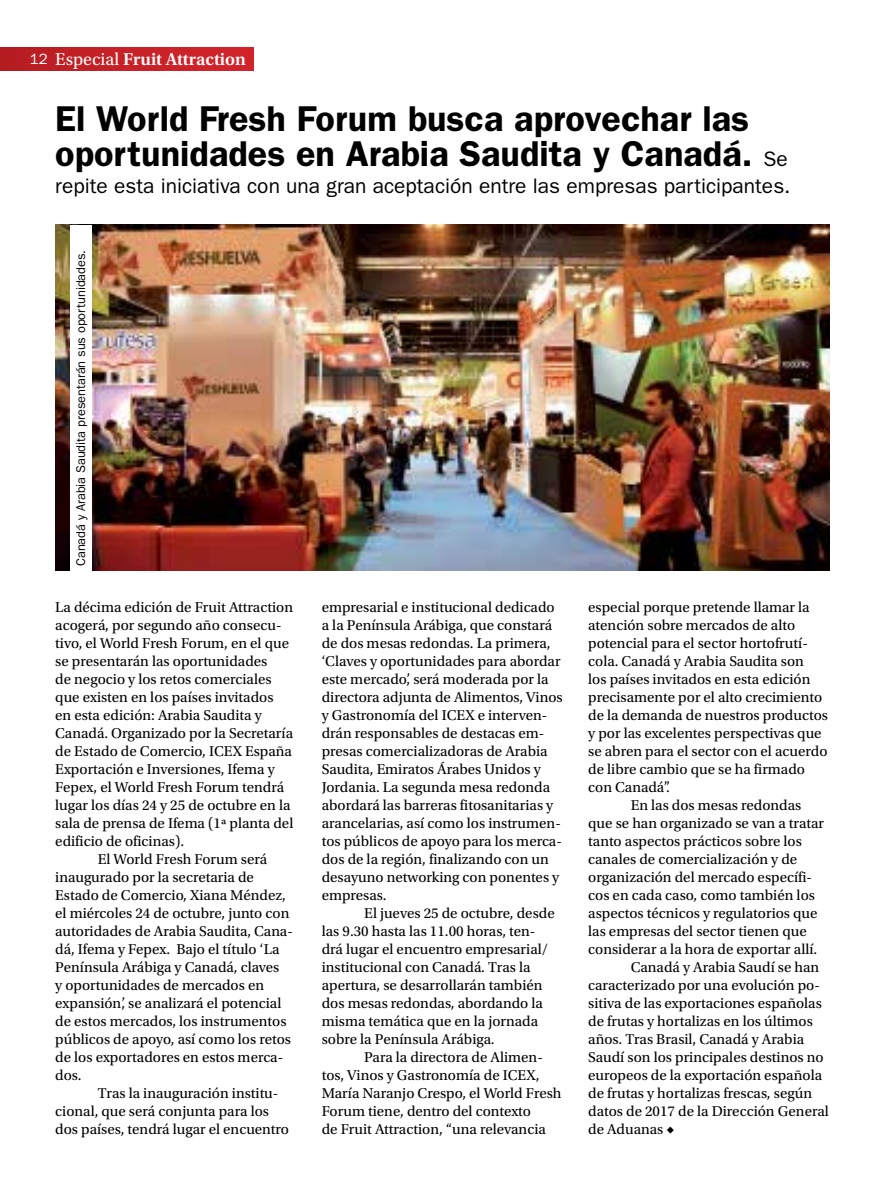
<style>
.page{position:relative;width:893px;height:1191px;background:#fff}
.page>*{position:absolute;margin:0;border:0;box-sizing:border-box;transform-origin:0 0}
.t1{font:600 36px/35.7px "ITC Franklin Gothic Std";color:#000}
.t2{font:21px "ITC Franklin Gothic Std";color:#000}
.t3{font:600 18px "Utopia Std";color:#fff}
.t4{font:15px/18px "Utopia Std";color:#000}
.t5{font:15px "ITC Franklin Gothic Std";color:#fff}
.t6{font:12.75px "ITC Franklin Gothic Std";letter-spacing:-.005em;color:#000}
.s1{font-weight:400}
.s2{font-weight:400;font-size:21px}
</style>
<div class="page">
<div style="left:0;top:47px;width:253px;height:24px;background:linear-gradient(to right,#b71d22,#d5242b)"></div>
<img style="left:55px;top:225px;width:774px;height:345px">
<div style="left:70px;top:225px;width:22px;height:345px;background:#fff"></div>
<p class="t5" style="left:30px;top:51px;width:19px">12</p>
<p class="t3" style="left:55px;top:49px;width:192px"><span class="s1">Especial</span> Fruit Attraction</p>
<h1 class="t1" style="left:55px;top:100px;width:734px">El World Fresh Forum busca aprovechar las oportunidades en Arabia Saudita y Canadá. <span class="s2">Se</span></h1>
<h2 class="t2" style="left:55px;top:174px;width:737px">repite esta iniciativa con una gran aceptación entre las empresas participantes.</h2>
<p class="t6" style="left:74px;top:566px;width:318px;rotate:-90deg">Canadá y Arabia Saudita presentarán sus oportunidades.</p>
<p class="t4" style="left:55px;top:598px;width:239px">La décima edición de Fruit Attraction</p>
<p class="t4" style="left:55px;top:616px;width:228px">acogerá, por segundo año consecu-</p>
<p class="t4" style="left:55px;top:634px;width:235px">tivo, el World Fresh Forum, en el que</p>
<p class="t4" style="left:55px;top:652px;width:214px">se presentarán las oportunidades</p>
<p class="t4" style="left:55px;top:670px;width:218px">de negocio y los retos comerciales</p>
<p class="t4" style="left:55px;top:688px;width:220px">que existen en los países invitados</p>
<p class="t4" style="left:55px;top:706px;width:208px">en esta edición: Arabia Saudita y</p>
<p class="t4" style="left:55px;top:724px;width:239px">Canadá. Organizado por la Secretaría</p>
<p class="t4" style="left:55px;top:742px;width:238px">de Estado de Comercio, ICEX España</p>
<p class="t4" style="left:55px;top:760px;width:221px">Exportación e Inversiones, Ifema y</p>
<p class="t4" style="left:55px;top:778px;width:231px">Fepex, el World Fresh Forum tendrá</p>
<p class="t4" style="left:55px;top:796px;width:237px">lugar los días 24 y 25 de octubre en la</p>
<p class="t4" style="left:55px;top:814px;width:240px">sala de prensa de Ifema (1ª planta del</p>
<p class="t4" style="left:55px;top:832px;width:130px">edificio de oficinas).</p>
<p class="t4" style="left:98px;top:850px;width:171px">El World Fresh Forum será</p>
<p class="t4" style="left:55px;top:868px;width:200px">inaugurado por la secretaria de</p>
<p class="t4" style="left:55px;top:886px;width:232px">Estado de Comercio, Xiana Méndez,</p>
<p class="t4" style="left:55px;top:904px;width:236px">el miércoles 24 de octubre, junto con</p>
<p class="t4" style="left:55px;top:922px;width:239px">autoridades de Arabia Saudita, Cana-</p>
<p class="t4" style="left:55px;top:940px;width:226px">dá, Ifema y Fepex. Bajo el título ‘La</p>
<p class="t4" style="left:55px;top:958px;width:226px">Península Arábiga y Canadá, claves</p>
<p class="t4" style="left:55px;top:976px;width:210px">y oportunidades de mercados en</p>
<p class="t4" style="left:55px;top:994px;width:228px">expansión’, se analizará el potencial</p>
<p class="t4" style="left:55px;top:1012px;width:233px">de estos mercados, los instrumentos</p>
<p class="t4" style="left:55px;top:1030px;width:237px">públicos de apoyo, así como los retos</p>
<p class="t4" style="left:55px;top:1048px;width:229px">de los exportadores en estos merca-</p>
<p class="t4" style="left:55px;top:1066px;width:28px">dos.</p>
<p class="t4" style="left:98px;top:1084px;width:182px">Tras la inauguración institu-</p>
<p class="t4" style="left:55px;top:1102px;width:215px">cional, que será conjunta para los</p>
<p class="t4" style="left:55px;top:1120px;width:235px">dos países, tendrá lugar el encuentro</p>
<p class="t4" style="left:322px;top:598px;width:242px">empresarial e institucional dedicado a la Península Arábiga, que constará de dos mesas redondas. La primera, ‘Claves y oportunidades para abordar este mercado’, será moderada por la directora adjunta de Alimentos, Vinos y Gastronomía del ICEX e interven&shy;drán responsables de destacas em&shy;presas comercializadoras de Arabia Saudita, Emiratos Árabes Unidos y Jordania. La segunda mesa redonda abordará las barreras fitosanitarias y arancelarias, así como los instrumen&shy;tos públicos de apoyo para los merca&shy;dos de la región, finalizando con un desayuno networking con ponentes y empresas.</p>
<p class="t4" style="left:322px;top:904px;width:234px;text-indent:43px">El jueves 25 de octubre, desde las 9.30 hasta las 11.00 horas, ten&shy;drá lugar el encuentro empresarial/ institucional con Canadá. Tras la apertura, se desarrollarán también dos mesas redondas, abordando la misma temática que en la jornada sobre la Península Arábiga.</p>
<p class="t4" style="left:322px;top:1048px;width:241px;text-indent:43px">Para la directora de Alimen&shy;tos, Vinos y Gastronomía de ICEX, María Naranjo Crespo, el World Fresh Forum tiene, dentro del contexto<br>de Fruit Attraction, “una relevancia</p>
<p class="t4" style="left:588px;top:598px;width:223px">especial porque pretende llamar la</p>
<p class="t4" style="left:588px;top:616px;width:208px">atención sobre mercados de alto</p>
<p class="t4" style="left:588px;top:634px;width:221px">potencial para el sector hortofrutí-</p>
<p class="t4" style="left:588px;top:652px;width:217px">cola. Canadá y Arabia Saudita son</p>
<p class="t4" style="left:588px;top:670px;width:224px">los países invitados en esta edición</p>
<p class="t4" style="left:588px;top:688px;width:235px">precisamente por el alto crecimiento</p>
<p class="t4" style="left:588px;top:706px;width:241px">de la demanda de nuestros productos</p>
<p class="t4" style="left:588px;top:724px;width:235px">y por las excelentes perspectivas que</p>
<p class="t4" style="left:588px;top:742px;width:241px">se abren para el sector con el acuerdo</p>
<p class="t4" style="left:588px;top:760px;width:218px">de libre cambio que se ha firmado</p>
<p class="t4" style="left:588px;top:778px;width:83px">con Canadá”.</p>
<p class="t4" style="left:631px;top:796px;width:172px">En las dos mesas redondas</p>
<p class="t4" style="left:588px;top:814px;width:237px">que se han organizado se van a tratar</p>
<p class="t4" style="left:588px;top:832px;width:215px">tanto aspectos prácticos sobre los</p>
<p class="t4" style="left:588px;top:850px;width:211px">canales de comercialización y de</p>
<p class="t4" style="left:588px;top:868px;width:225px">organización del mercado específi-</p>
<p class="t4" style="left:588px;top:886px;width:228px">cos en cada caso, como también los</p>
<p class="t4" style="left:588px;top:904px;width:231px">aspectos técnicos y regulatorios que</p>
<p class="t4" style="left:588px;top:922px;width:220px">las empresas del sector tienen que</p>
<p class="t4" style="left:588px;top:940px;width:231px">considerar a la hora de exportar allí.</p>
<p class="t4" style="left:631px;top:958px;width:190px">Canadá y Arabia Saudí se han</p>
<p class="t4" style="left:588px;top:976px;width:233px">caracterizado por una evolución po-</p>
<p class="t4" style="left:588px;top:994px;width:235px">sitiva de las exportaciones españolas</p>
<p class="t4" style="left:588px;top:1012px;width:226px">de frutas y hortalizas en los últimos</p>
<p class="t4" style="left:588px;top:1030px;width:217px">años. Tras Brasil, Canadá y Arabia</p>
<p class="t4" style="left:588px;top:1048px;width:237px">Saudí son los principales destinos no</p>
<p class="t4" style="left:588px;top:1066px;width:235px">europeos de la exportación española</p>
<p class="t4" style="left:588px;top:1084px;width:225px">de frutas y hortalizas frescas, según</p>
<p class="t4" style="left:588px;top:1102px;width:242px">datos de 2017 de la Dirección General</p>
<p class="t4" style="left:588px;top:1120px;width:88px">de Aduanas ◆</p>
</div>
